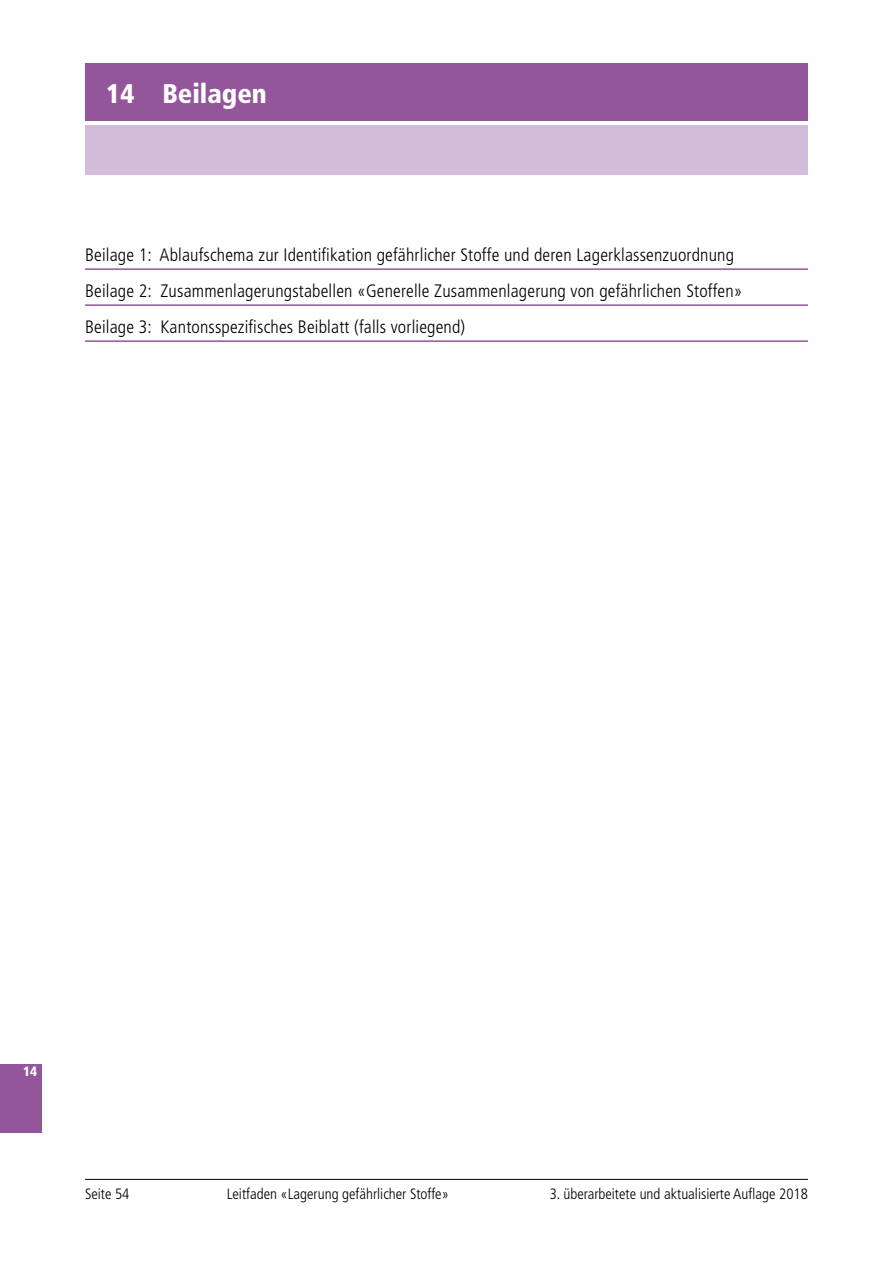
<style>
.page{position:relative;width:893px;height:1263px;background:#fff}
.page>*{position:absolute;margin:0;border:0;box-sizing:border-box;transform-origin:0 0}
.t1{font:900 condensed 27px "Frutiger LT Std";color:#fff}
.t2{font:300 condensed 18px/36px "Frutiger LT Std";letter-spacing:.01em;color:#000}
.t3{font:300 condensed 15px "Frutiger LT Std";color:#000}
.t4{font:900 condensed 13.5px "Frutiger LT Std";color:#fff}
</style>
<div class="page">
<div style="left:0;top:1064px;width:41px;height:68px;background:#93569a"></div>
<div style="left:85px;top:64px;width:723px;height:57px;background:#93569a"></div>
<div style="left:85px;top:125px;width:723px;height:50px;background:#d1bcd9"></div>
<hr style="left:85px;top:268px;width:723px;height:2px;background:#93569a">
<hr style="left:85px;top:304px;width:723px;height:2px;background:#93569a">
<hr style="left:85px;top:340px;width:723px;height:2px;background:#93569a">
<hr style="left:85px;top:1179px;width:723px;height:1px;background:#000">
<h1 class="t1" style="left:106px;top:77px;width:162px">14 Beilagen</h1>
<p class="t2" style="left:85px;top:237px;width:659px">Beilage 1: Ablaufschema zur Identifikation gefährlicher Stoffe und deren Lagerklassenzuordnung<br>Beilage 2: Zusammenlagerungstabellen «Generelle Zusammenlagerung von gefährlichen Stoffen»<br>Beilage 3: Kantonsspezifisches Beiblatt (falls vorliegend)</p>
<p class="t4" style="left:23px;top:1063px;width:16px">14</p>
<p class="t3" style="left:85px;top:1185px;width:46px">Seite 54</p>
<p class="t3" style="left:227px;top:1185px;width:224px">Leitfaden «Lagerung gefährlicher Stoffe»</p>
<p class="t3" style="left:550px;top:1185px;width:260px">3. überarbeitete und aktualisierte Auflage 2018</p>
</div>
